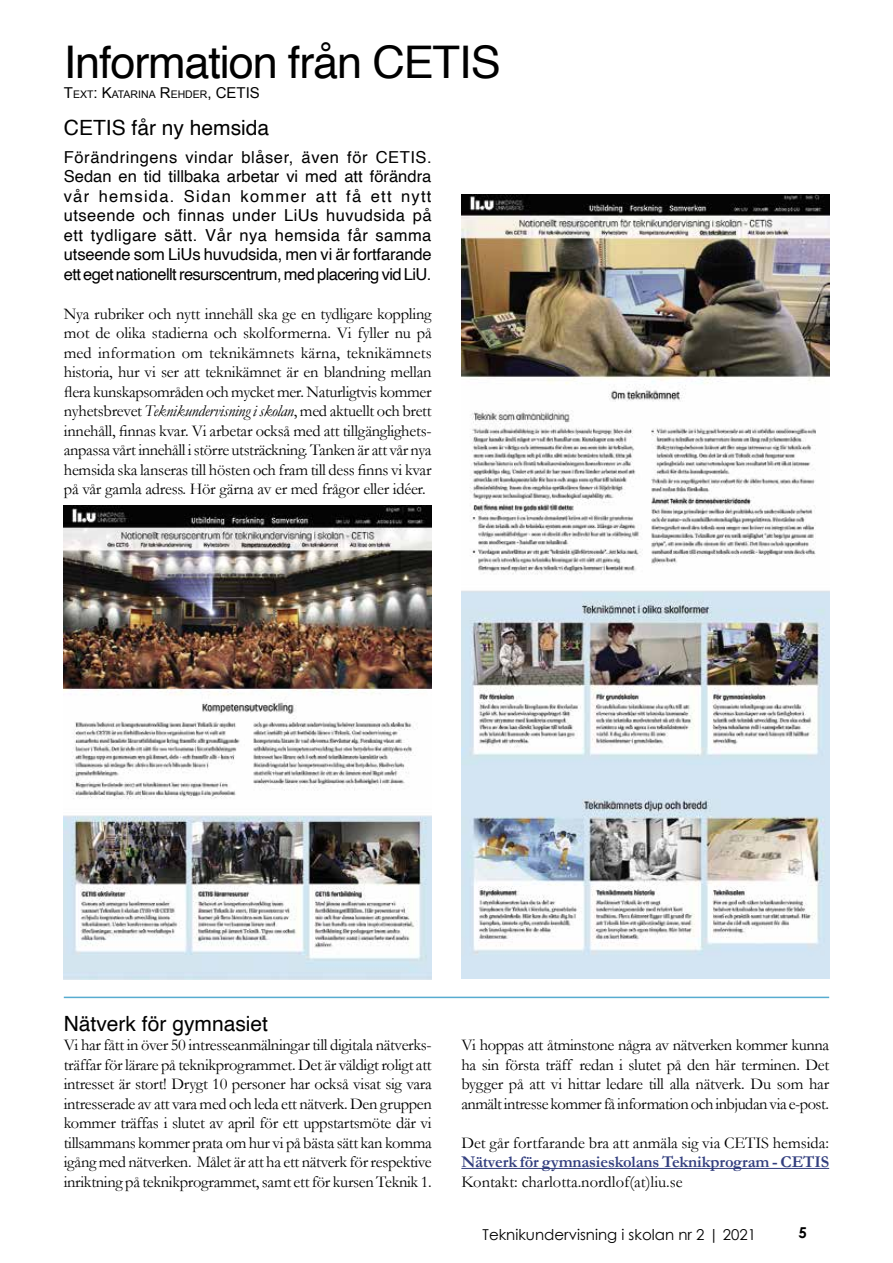
<style>
.page{position:relative;width:893px;height:1263px;background:#fff}
.page>*{position:absolute;margin:0;border:0;box-sizing:border-box;transform-origin:0 0}
.t1{font:45px "Helvetica";letter-spacing:-.025em;color:#000}
.t2{font:21px "Helvetica";color:#000}
.t3{font:16.5px/19.5px "Garamond";letter-spacing:-.015em;color:#000;text-align:justify}
.t4{font:16.5px/19.5px "Helvetica";letter-spacing:-.035em;color:#000;text-align:justify}
.t5{font:700 16.5px "Garamond";letter-spacing:-.01em;color:#333f7f}
.t6{font:15px "Century Gothic";color:#000}
.t7{font:700 15px "Century Gothic";color:#000}
.t8{font:10.5px "Arial";color:#000}
.s1{font-style:italic}
.s2{font-size:15px}
</style>
<div class="page">
<img style="left:64px;top:505px;width:368px;height:475px">
<img style="left:461px;top:194px;width:368px;height:785px">
<hr style="left:461px;top:1168px;width:368px;height:1px;background:#333f7f">
<hr style="left:64px;top:997px;width:765px;height:1px;background:#57acd0">
<h1 class="t1" style="left:64px;top:27px;width:438px">Information från CETIS</h1>
<p class="t2" style="left:64px;top:111px;width:207px">CETIS får ny hemsida</p>
<p class="t4" style="left:64px;top:148px;width:369px">Förändringens vindar blåser, även för CETIS.<br>Sedan en tid tillbaka arbetar vi med att förändra vår hemsida. Sidan kommer att få ett nytt utseende och finnas under LiUs huvudsida på ett tydligare sätt. Vår nya hemsida får samma utseende som LiUs huvudsida, men vi är fortfarande ett eget nationellt resurscentrum, med placering vid LiU.</p>
<p class="t3" style="left:64px;top:303px;width:369px">Nya rubriker och nytt innehåll ska ge en tydligare koppling mot de olika stadierna och skolformerna. Vi fyller nu på med information om teknikämnets kärna, teknikämnets historia, hur vi ser att teknikämnet är en blandning mellan flera kunskapsområden och mycket mer. Naturligtvis kommer nyhetsbrevet <span class="s1">Teknikundervisning i skolan</span>, med aktuellt och brett innehåll, finnas kvar. Vi arbetar också med att tillgänglighets&shy;anpassa vårt innehåll i större utsträckning. Tanken är att vår nya hemsida ska lanseras till hösten och fram till dess finns vi kvar på vår gamla adress. Hör gärna av er med frågor eller idéer.</p>
<p class="t8" style="left:64px;top:88px;width:196px"><span class="s2">T</span>EXT<span class="s2">: K</span>ATARI NA <span class="s2">R</span>EHDER<span class="s2">, CETIS</span></p>
<p class="t2" style="left:64px;top:1007px;width:206px">Nätverk för gymnasiet</p>
<p class="t3" style="left:64px;top:1035px;width:369px">Vi har fått in över 50 intresseanmälningar till digitala nätverks&shy;träffar för lärare på teknikprogrammet. Det är väldigt roligt att intresset är stort! Drygt 10 personer har också visat sig vara intresserade av att vara med och leda ett nätverk. Den gruppen kommer träffas i slutet av april för ett uppstartsmöte där vi tillsammans kommer prata om hur vi på bästa sätt kan komma igång med nätverken. Målet är att ha ett nätverk för respektive inriktning på teknikprogrammet, samt ett för kursen Teknik 1.</p>
<p class="t3" style="left:461px;top:1035px;width:369px">Vi hoppas att åtminstone några av nätverken kommer kunna ha sin första träff redan i slutet på den här terminen. Det bygger på att vi hittar ledare till alla nätverk. Du som har anmält intresse kommer få information och inbjudan via e-post.</p>
<p class="t3" style="left:461px;top:1132px;width:369px">Det går fortfarande bra att anmäla sig via CETIS hemsida:</p>
<p class="t5" style="left:461px;top:1151px;width:369px">Nätverk för gymnasieskolans Teknikprogram - CETIS</p>
<p class="t3" style="left:461px;top:1171px;width:223px">Kontakt: charlotta.nordlof(at)liu.se</p>
<p class="t6" style="left:483px;top:1224px;width:275px">Teknikundervisning i skolan nr 2 | 2021</p>
<p class="t7" style="left:798px;top:1221px;width:10px">5</p>
</div>
